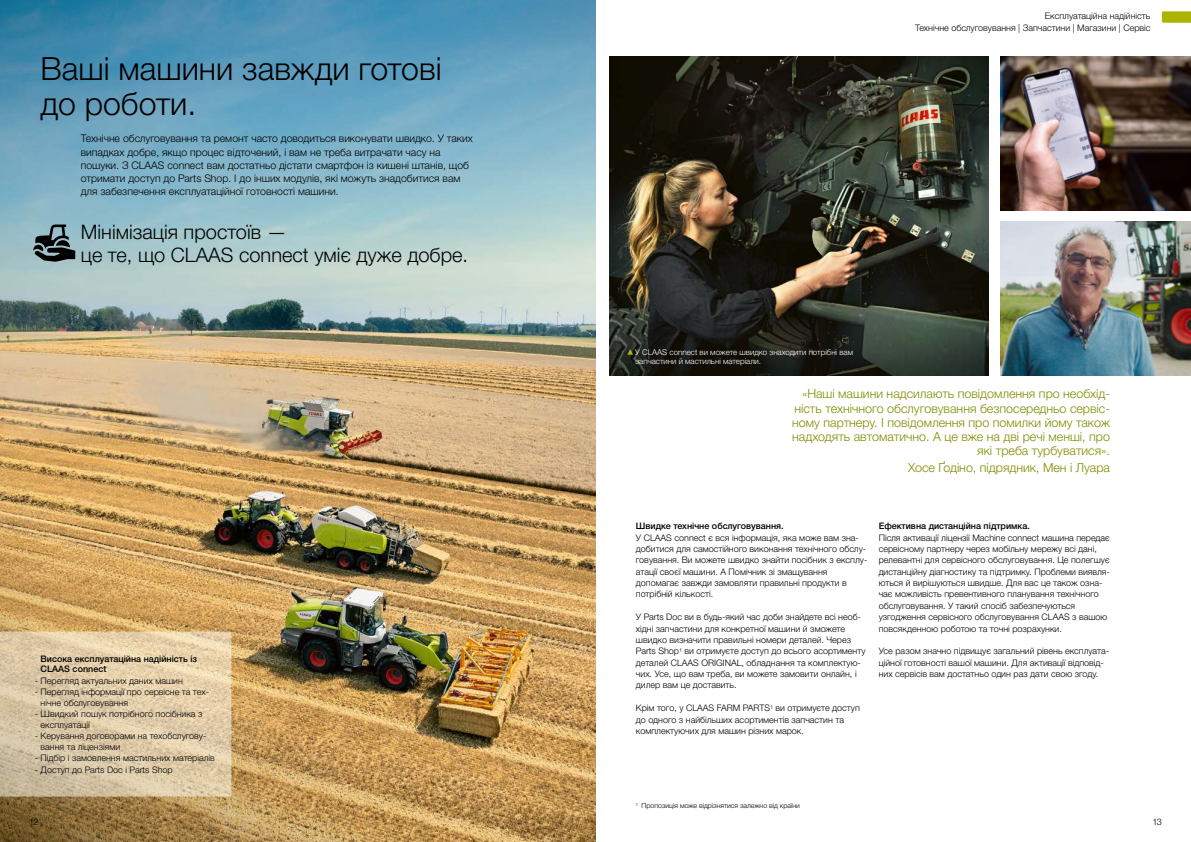
<style>
.page{position:relative;width:1191px;height:842px;background:#fff}
.page>*{position:absolute;margin:0;border:0;box-sizing:border-box;transform-origin:0 0}
.t1{font:300 32px/35px "CLAAS Helvetica Neue";color:#000}
.t2{font:300 20px/22.8px "CLAAS Helvetica Neue";color:#000}
.t3{font:300 12.5px/14.3px "CLAAS Helvetica Neue";color:#818c00;text-align:right}
.t4{font:300 10.5px/13.3px "CLAAS Helvetica Neue";color:#000}
.t5{font:300 9px/11.4px "CLAAS Helvetica Neue";color:#000}
.t6{font:500 9px/10.3px "CLAAS Helvetica Neue";color:#000}
.t7{font:300 8px/9.5px "CLAAS Helvetica Neue";color:#fff}
.t8{font:300 7px "CLAAS Helvetica Neue";color:#000}
</style>
<div class="page">
<img style="left:0;top:0;width:595px;height:842px">
<img style="left:609px;top:57px;width:379px;height:318px">
<img style="left:1000px;top:57px;width:191px;height:153px">
<img style="left:1000px;top:222px;width:191px;height:153px">
<svg style="left:1161px;top:11px;width:30px;height:12px"></svg>
<svg style="left:0;top:631px;width:231px;height:165px;background:#ddcaa8"></svg>
<svg style="left:33px;top:225px;width:42px;height:37px;background:#506368"></svg>
<svg style="left:627px;top:349px;width:6px;height:6px"></svg>
<h1 class="t1" style="left:40px;top:51px;width:403px">Ваші машини завжди готові до роботи.</h1>
<p class="t4" style="left:81px;top:132px;width:393px">Технічне обслуговування та ремонт часто доводиться виконувати швидко. У таких випадках добре, якщо процес відточений, і вам не треба витрачати часу на пошуки. З CLAAS connect вам достатньо дістати смартфон із кишені штанів, щоб отримати доступ до Parts Shop. І до інших модулів, які можуть знадобитися вам для забезпечення експлуатаційної готовності машини.</p>
<h2 class="t2" style="left:81px;top:221px;width:389px">Мінімізація простоїв —<br>це те, що CLAAS connect уміє дуже добре.</h2>
<p class="t6" style="left:41px;top:653px;width:158px">Висока експлуатаційна надійність із<br>CLAAS connect</p>
<p class="t5" style="left:35px;top:675px;width:149px">- Перегляд актуальних даних машин</p>
<p class="t5" style="left:41px;top:687px;width:170px;line-height:10.3px;text-indent:-6px">- Перегляд інформації про сервісне та тех&shy;нічне обслуговування</p>
<p class="t5" style="left:41px;top:709px;width:163px;line-height:10.3px;text-indent:-6px">- Швидкий пошук потрібного посібника з експлуатації</p>
<p class="t5" style="left:41px;top:731px;width:167px;line-height:10.3px;text-indent:-6px">- Керування договорами на техобслугову&shy;вання та ліцензіями</p>
<p class="t5" style="left:35px;top:752px;width:181px">- Підбір і замовлення мастильних матеріалів</p>
<p class="t5" style="left:35px;top:764px;width:139px">- Доступ до Parts Doc і Parts Shop</p>
<p class="t5" style="left:915px;top:10px;width:237px;line-height:12px;text-align:right">Експлуатаційна надійність<br>Технічне обслуговування | Запчастини | Магазини | Сервіс</p>
<p class="t7" style="left:635px;top:347px;width:219px">У CLAAS connect ви можете швидко знаходити потрібні вам запчастини й мастильні матеріали.</p>
<p class="t3" style="left:792px;top:387px;width:319px">«Наші машини надсилають повідомлення про необхід&shy;ність технічного обслуговування безпосередньо сервіс&shy;ному партнеру. І повідомлення про помилки йому також надходять автоматично. А це вже на дві речі менші, про які треба турбуватися».</p>
<h3 class="t3" style="left:908px;top:461px;width:203px">Хосе Ґодіно, підрядник, Мен і Луара</h3>
<p class="t6" style="left:636px;top:521px;width:149px">Швидке технічне обслуговування.</p>
<p class="t5" style="left:636px;top:532px;width:233px">У CLAAS connect є вся інформація, яка може вам зна&shy;добитися для самостійного виконання технічного обслу&shy;говування. Ви можете швидко знайти посібник з експлу&shy;атації своєї машини. А Помічник зі змащування допомагає завжди замовляти правильні продукти в потрібній кількості.</p>
<p class="t5" style="left:636px;top:611px;width:231px">У Parts Doc ви в будь-який час доби знайдете всі необ&shy;хідні запчастини для конкретної машини й зможете швидко визначити правильні номери деталей. Через Parts Shop<sup>1</sup> ви отримуєте доступ до всього асортименту деталей CLAAS ORIGINAL, обладнання та комплектую&shy;чих. Усе, що вам треба, ви можете замовити онлайн, і дилер вам це доставить.</p>
<p class="t5" style="left:636px;top:702px;width:225px">Крім того, у CLAAS FARM PARTS<sup>1</sup> ви отримуєте доступ до одного з найбільших асортиментів запчастин та комплектуючих для машин різних марок.</p>
<p class="t6" style="left:878px;top:521px;width:153px">Ефективна дистанційна підтримка.</p>
<p class="t5" style="left:878px;top:532px;width:233px">Після активації ліцензії Machine connect машина передає сервісному партнеру через мобільну мережу всі дані, релевантні для сервісного обслуговування. Це полегшує дистанційну діагностику та підтримку. Проблеми виявля&shy;ються й вирішуються швидше. Для вас це також озна&shy;чає можливість превентивного планування технічного обслуговування. У такий спосіб забезпечуються узгодження сервісного обслуговування CLAAS з вашою повсякденною роботою та точні розрахунки.</p>
<p class="t5" style="left:878px;top:645px;width:232px">Усе разом значно підвищує загальний рівень експлуата&shy;ційної готовності вашої машини. Для активації відповід&shy;них сервісів вам достатньо один раз дати свою згоду.</p>
<p class="t8" style="left:636px;top:801px;width:165px"><sup>1</sup> Пропозиція може відрізнятися залежно від країни</p>
<p class="t5" style="left:29px;top:816px;width:11px">12</p>
<p class="t5" style="left:1152px;top:816px;width:11px">13</p>
</div>
